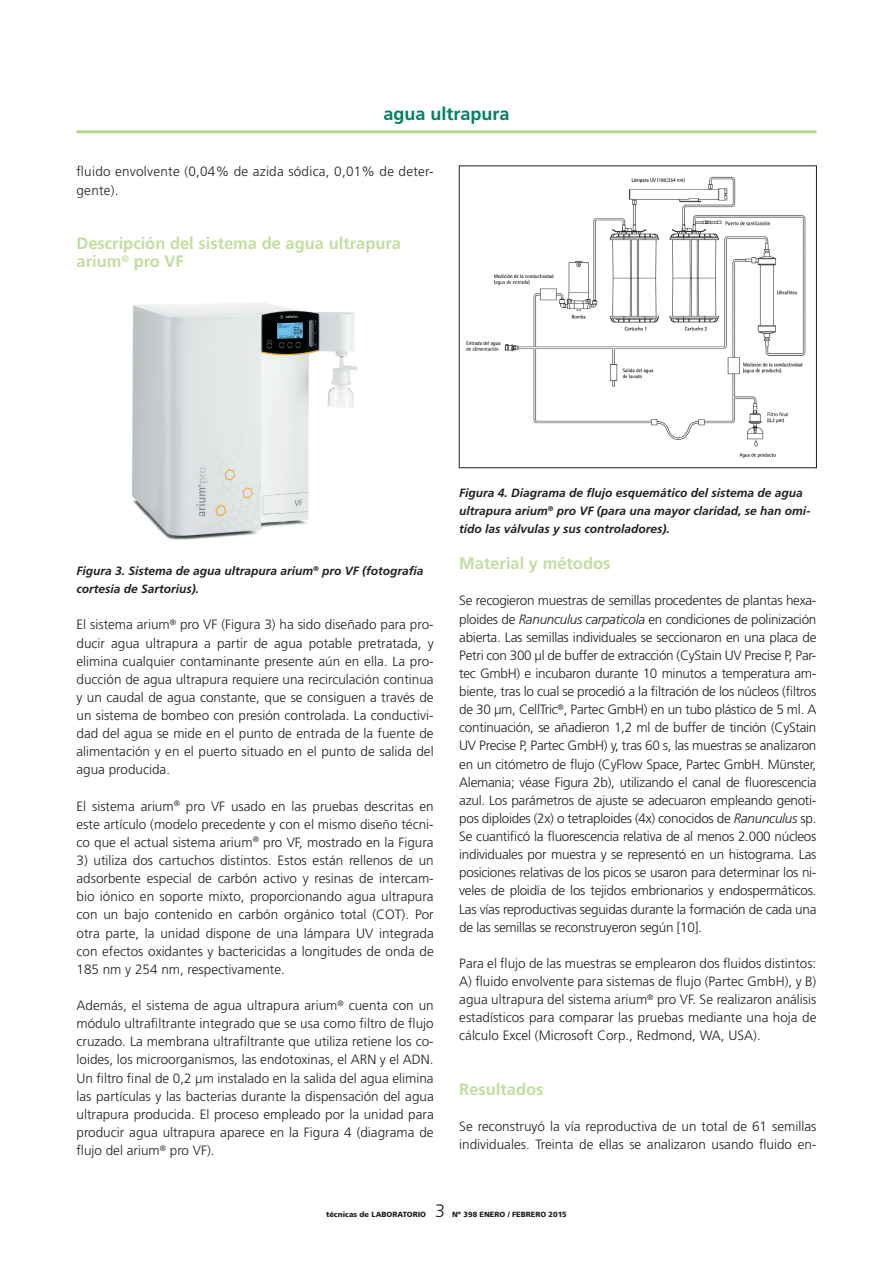
<style>
.page{position:relative;width:893px;height:1263px;background:#fff}
.page>*{position:absolute;margin:0;border:0;box-sizing:border-box;transform-origin:0 0}
.t1{font:700 18px "Frutiger";color:#008164}
.t2{font:300 18px "Frutiger";color:#231f20}
.Titolet{font:700 16.5px/18.1px "Frutiger";color:#c2dea1}
.Texto_base_TL{font:300 13.5px/18.1px "Frutiger";color:#231f20;text-align:justify}
.Texto_base_TL-2{font:300 13.5px/18.1px "Frutiger";letter-spacing:.02em;color:#231f20}
.Peu_de_foto{font:italic 700 12px/18.1px "Frutiger";color:#231f20}
.t3{font:900 7.5px "Frutiger";color:#231f20}
.s1{font-style:italic}
</style>
<div class="page">
<hr style="left:77px;top:130px;width:739px;height:3px;background:#b3d78b">
<img style="left:132px;top:303px;width:225px;height:237px">
<img style="left:466px;top:176px;width:340px;height:282px">
<div style="left:459px;top:166px;width:358px;height:302px;border:1px solid #231f20"></div>
<h1 class="t1" style="left:383px;top:103px;width:128px">agua ultrapura</h1>
<p class="Texto_base_TL-2" style="left:77px;top:163px;width:359px">fluido envolvente (0,04% de azida sódica, 0,01% de deter&shy;gente).</p>
<p class="Titolet" style="left:77px;top:234px;width:326px">Descripción del sistema de agua ultrapura arium<sup>®</sup> pro VF</p>
<p class="Peu_de_foto" style="left:77px;top:562px;width:349px">Figura 3. Sistema de agua ultrapura arium<sup>®</sup> pro VF (fotografía cortesía de Sartorius).</p>
<p class="Texto_base_TL" style="left:77px;top:616px;width:359px">El sistema arium<sup>®</sup> pro VF (Figura 3) ha sido diseñado para pro&shy;ducir agua ultrapura a partir de agua potable pretratada, y elimina cualquier contaminante presente aún en ella. La pro&shy;ducción de agua ultrapura requiere una recirculación continua y un caudal de agua constante, que se consiguen a través de un sistema de bombeo con presión controlada. La conductivi&shy;dad del agua se mide en el punto de entrada de la fuente de alimentación y en el puerto situado en el punto de salida del agua producida.</p>
<p class="Texto_base_TL" style="left:77px;top:797px;width:359px">El sistema arium<sup>®</sup> pro VF usado en las pruebas descritas en este artículo (modelo precedente y con el mismo diseño técni&shy;co que el actual sistema arium<sup>®</sup> pro VF, mostrado en la Figura</p>
<p class="Texto_base_TL" style="left:77px;top:851px;width:359px">3) utiliza dos cartuchos distintos. Estos están rellenos de un adsorbente especial de carbón activo y resinas de intercam&shy;bio iónico en soporte mixto, proporcionando agua ultrapura con un bajo contenido en carbón orgánico total (COT). Por otra parte, la unidad dispone de una lámpara UV integrada con efectos oxidantes y bactericidas a longitudes de onda de 185 nm y 254 nm, respectivamente.</p>
<p class="Texto_base_TL" style="left:77px;top:996px;width:359px">Además, el sistema de agua ultrapura arium<sup>®</sup> cuenta con un módulo ultrafiltrante integrado que se usa como filtro de flujo cruzado. La membrana ultrafiltrante que utiliza retiene los co&shy;loides, los microorganismos, las endotoxinas, el ARN y el ADN.<br>Un filtro final de 0,2 µm instalado en la salida del agua elimina las partículas y las bacterias durante la dispensación del agua ultrapura producida. El proceso empleado por la unidad para producir agua ultrapura aparece en la Figura 4 (diagrama de flujo del arium<sup>®</sup> pro VF).</p>
<p class="Peu_de_foto" style="left:459px;top:483px;width:353px">Figura 4. Diagrama de flujo esquemático del sistema de agua ultrapura arium<sup>®</sup> pro VF (para una mayor claridad, se han omi&shy;tido las válvulas y sus controladores).</p>
<p class="Titolet" style="left:459px;top:554px;width:153px">Material y métodos</p>
<p class="Texto_base_TL" style="left:459px;top:592px;width:359px">Se recogieron muestras de semillas procedentes de plantas hexa&shy;ploides de <span class="s1">Ranunculus carpaticola</span> en condiciones de polinización abierta. Las semillas individuales se seccionaron en una placa de Petri con 300 µl de buffer de extracción (CyStain UV Precise P, Par&shy;tec GmbH) e incubaron durante 10 minutos a temperatura am&shy;biente, tras lo cual se procedió a la filtración de los núcleos (filtros de 30 µm, CellTric<sup>®</sup>, Partec GmbH) en un tubo plástico de 5 ml. A continuación, se añadieron 1,2 ml de buffer de tinción (CyStain UV Precise P, Partec GmbH) y, tras 60 s, las muestras se analizaron en un citómetro de flujo (CyFlow Space, Partec GmbH. Münster, Alemania; véase Figura 2b), utilizando el canal de fluorescencia azul. Los parámetros de ajuste se adecuaron empleando genoti&shy;pos diploides (2x) o tetraploides (4x) conocidos de <span class="s1">Ranunculus</span> sp.<br>Se cuantificó la fluorescencia relativa de al menos 2.000 núcleos individuales por muestra y se representó en un histograma. Las posiciones relativas de los picos se usaron para determinar los ni&shy;veles de ploidía de los tejidos embrionarios y endospermáticos.<br>Las vías reproductivas seguidas durante la formación de cada una de las semillas se reconstruyeron según [10].</p>
<p class="Texto_base_TL" style="left:459px;top:954px;width:359px">Para el flujo de las muestras se emplearon dos fluidos distintos:<br>A) fluido envolvente para sistemas de flujo (Partec GmbH), y B) agua ultrapura del sistema arium<sup>®</sup> pro VF. Se realizaron análisis estadísticos para comparar las pruebas mediante una hoja de cálculo Excel (Microsoft Corp., Redmond, WA, USA).</p>
<p class="Titolet" style="left:459px;top:1080px;width:86px">Resultados</p>
<p class="Texto_base_TL" style="left:459px;top:1117px;width:359px">Se reconstruyó la vía reproductiva de un total de 61 semillas individuales. Treinta de ellas se analizaron usando fluido en-</p>
<p class="t3" style="left:326px;top:1210px;width:101px">técnicas de LABORATORIO</p>
<h1 class="t2" style="left:435px;top:1200px;width:12px">3</h1>
<p class="t3" style="left:452px;top:1210px;width:116px">Nº 398 ENERO / FEBRERO 2015</p>
</div>
